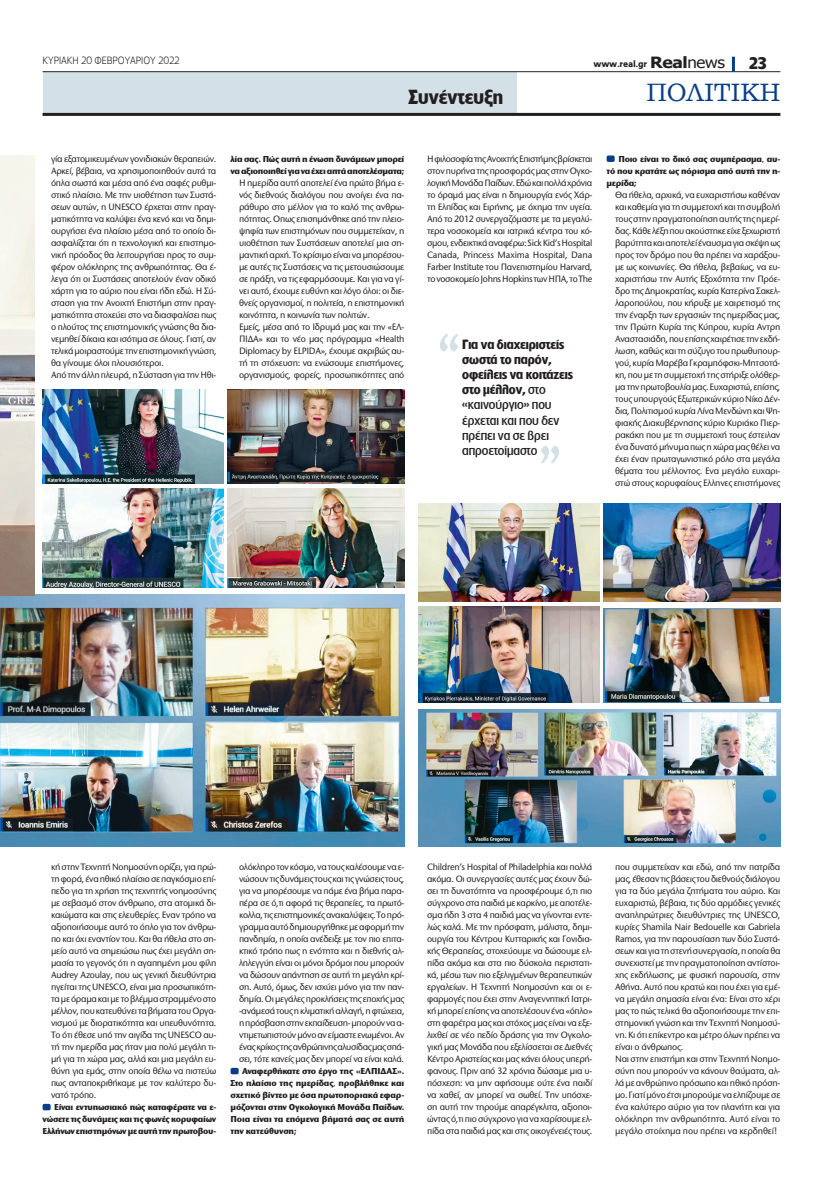
<style>
.page{position:relative;width:823px;height:1191px;background:#fff}
.page>*{position:absolute;margin:0;border:0;box-sizing:border-box;transform-origin:0 0}
.t1{font:24px "PF Clarendon";color:#083e89;scale:.96 1}
.t2{font:700 19px "PF Lounge";color:#231f20}
.t3{font:700 16px "PF Lounge";color:#231f20}
.t4{font:500 12.5px/15px "PF Lounge";letter-spacing:-.01em;color:#231f20}
.t5{font:300 10px "PF Lounge";letter-spacing:-.005em;color:#231f20;scale:.96 1}
.t6{font:500 9.6px/12px "Stone Sans ITC Hel";letter-spacing:-.03em;color:#231f20;text-align:justify;scale:.96 1}
.t7{font:700 9px/12px "Stone Sans ITC Hel";letter-spacing:-.03em;color:#231f20;text-align:justify;scale:.96 1}
.t8{font:900 9px "PF Catalog";letter-spacing:-.02em;color:#231f20;scale:.96 1}
.s1{font-family:"Tahoma";font-weight:700;font-size:15.5px}
.s2{font-family:"Tahoma";font-weight:400;font-size:15.5px}
.s3{font-weight:700}
</style>
<div class="page">
<div style="left:43px;top:72px;width:473px;height:41px;background:#d4e0e7"></div>
<hr style="left:43px;top:71px;width:737px;height:1px;background:#231f20">
<hr style="left:43px;top:113px;width:737px;height:3px;background:#231f20">
<hr style="left:731px;top:57px;width:3px;height:14px;background:#083e89">
<div style="left:230px;top:1067px;width:8px;height:7px;background:#083e89;border-radius:2px"></div>
<div style="left:43px;top:1103px;width:8px;height:7px;background:#083e89;border-radius:2px"></div>
<img style="left:0;top:594px;width:404px;height:252px">
<div style="left:606px;top:155px;width:8px;height:7px;background:#083e89;border-radius:2px"></div>
<img style="left:0;top:156px;width:34px;height:439px">
<img style="left:227px;top:390px;width:177px;height:94px">
<img style="left:418px;top:709px;width:362px;height:137px">
<svg style="left:541px;top:446px;width:17px;height:17px"></svg>
<svg style="left:440px;top:334px;width:17px;height:17px"></svg>
<img style="left:43px;top:488px;width:180px;height:99px">
<img style="left:43px;top:390px;width:180px;height:94px">
<img style="left:418px;top:504px;width:181px;height:97px">
<img style="left:603px;top:504px;width:177px;height:97px">
<img style="left:418px;top:607px;width:181px;height:95px">
<img style="left:603px;top:609px;width:177px;height:93px">
<img style="left:227px;top:488px;width:177px;height:99px">
<p class="t5" style="left:43px;top:55px;width:145px">κυριακη 20 φεβρουαριου 2022</p>
<p class="t8" style="left:593px;top:59px;width:138px">www.real.gr <span class="s1">Real</span><span class="s2">news</span></p>
<h3 class="t3" style="left:748px;top:54px;width:20px">23</h3>
<h2 class="t2" style="left:408px;top:86px;width:96px">Συνέντευξη</h2>
<h1 class="t1" style="left:646px;top:80px;width:141px">πολιτικη</h1>
<p class="t6" style="left:51px;top:153px;width:174px;text-align:left">γία εξατομικευμένων γονιδιακών θεραπειών.<br>Αρκεί, βέβαια, να χρησιμοποιηθούν αυτά τα όπλα σωστά και μέσα από ένα σαφές ρυθμι&shy;στικό πλαίσιο. Με την υιοθέτηση των Συστά&shy;σεων αυτών, η UNESCO έρχεται στην πραγ&shy;ματικότητα να καλύψει ένα κενό και να δημι&shy;ουργήσει ένα πλαίσιο μέσα από το οποίο δι&shy;ασφαλίζεται ότι η τεχνολογική και επιστημο&shy;νική πρόοδος θα λειτουργήσει προς το συμ&shy;φέρον ολόκληρης της ανθρωπότητας. Θα έ&shy;λεγα ότι οι Συστάσεις αποτελούν έναν οδικό χάρτη για το αύριο που είναι ήδη εδώ. Η Σύ&shy;σταση για την Ανοιχτή Επιστήμη στην πραγ&shy;ματικότητα στοχεύει στο να διασφαλίσει πως ο πλούτος της επιστημονικής γνώσης θα δια&shy;νεμηθεί δίκαια και ισότιμα σε όλους. Γιατί, αν τελικά μοιραστούμε την επιστημονική γνώση, θα γίνουμε όλοι πλουσιότεροι.<br>Από την άλλη πλευρά, η Σύσταση για την Ηθι-</p>
<p class="t7" style="left:230px;top:153px;width:182px">λία σας. Πώς αυτή η ένωση δυνάμεων μπορεί να αξιοποιηθεί για να έχει απτά αποτελέσματα;</p>
<p class="t6" style="left:239px;top:177px;width:173px;text-align:left">Η ημερίδα αυτή αποτελεί ένα πρώτο βήμα ε&shy;νός διεθνούς διαλόγου που ανοίγει ένα πα&shy;ράθυρο στο μέλλον για το καλό της ανθρω&shy;πότητας. Οπως επισημάνθηκε από την πλειο&shy;ψηφία των επιστημόνων που συμμετείχαν, η υιοθέτηση των Συστάσεων αποτελεί μια ση&shy;μαντική αρχή. Το κρίσιμο είναι να μπορέσου&shy;με αυτές τις Συστάσεις να τις μετουσιώσουμε σε πράξη, να τις εφαρμόσουμε. Και για να γί&shy;νει αυτό, έχουμε ευθύνη και λόγο όλοι: οι διε&shy;θνείς οργανισμοί, η πολιτεία, η επιστημονική κοινότητα, η κοινωνία των πολιτών.<br>Εμείς, μέσα από το Ιδρυμά μας και την «ΕΛ-ΠΙΔΑ» και το νέο μας πρόγραμμα «Health Diplomacy by ELPIDA», έχουμε ακριβώς αυ&shy;τή τη στόχευση: να ενώσουμε επιστήμονες, οργανισμούς, φορείς, προσωπικότητες από</p>
<p class="t6" style="left:427px;top:153px;width:174px">Η φιλοσοφία της Ανοιχτής Επιστήμης βρίσκεται στον πυρήνα της προσφοράς μας στην Ογκο&shy;λογική Μονάδα Παίδων. Εδώ και πολλά χρόνια το όραμά μας είναι η δημιουργία ενός Χάρ&shy;τη Ελπίδας και Ειρήνης, με όχημα την υγεία.<br>Από το 2012 συνεργαζόμαστε με τα μεγαλύ&shy;τερα νοσοκομεία και ιατρικά κέντρα του κό&shy;σμου, ενδεικτικά αναφέρω: Sick Kid’s Hospital Canada, Princess Maxima Hospital, Dana Farber Institute του Πανεπιστημίου Harvard, το νοσοκομείο Johns Hopkins των ΗΠΑ, το The</p>
<h3 class="t4" style="left:462px;top:337px;width:112px"><span class="s3">Για να διαχειριστείς σωστά το παρόν, οφείλεις να κοιτάζεις στο μέλλον,</span> στο «καινούργιο» που έρχεται και που δεν πρέπει να σε βρει απροετοίμαστο</h3>
<p class="t7" style="left:606px;top:153px;width:182px;text-indent:12px">Ποιο είναι το δικό σας συμπέρασμα, αυ&shy;τό που κρατάτε ως πόρισμα από αυτή την η&shy;μερίδα;</p>
<p class="t6" style="left:614px;top:189px;width:174px">Θα ήθελα, αρχικά, να ευχαριστήσω καθέναν και καθεμία για τη συμμετοχή και τη συμβολή τους στην πραγματοποίηση αυτής της ημερί&shy;δας. Κάθε λέξη που ακούστηκε είχε ξεχωριστή βαρύτητα και αποτελεί έναυσμα για σκέψη ως προς τον δρόμο που θα πρέπει να χαράξου&shy;με ως κοινωνίες. Θα ήθελα, βεβαίως, να ευ&shy;χαριστήσω την Αυτής Εξοχότητα την Πρόε&shy;δρο της Δημοκρατίας, κυρία Κατερίνα Σακελ&shy;λαροπούλου, που κήρυξε με χαιρετισμό της την έναρξη των εργασιών της ημερίδας μας, την Πρώτη Κυρία της Κύπρου, κυρία Αντρη Αναστασιάδη, που επίσης χαιρέτισε την εκδή&shy;λωση, καθώς και τη σύζυγο του πρωθυπουρ&shy;γού, κυρία Μαρέβα Γκραμπόφσκι-Μητσοτά&shy;κη, που με τη συμμετοχή της στήριξε ολόθερ&shy;μα την πρωτοβουλία μας. Ευχαριστώ, επίσης, τους υπουργούς Εξωτερικών κύριο Νίκο Δέν&shy;δια, Πολιτισμού κυρία Λίνα Μενδώνη και Ψη&shy;φιακής Διακυβέρνησης κύριο Κυριάκο Πιερ&shy;ρακάκη που με τη συμμετοχή τους έστειλαν ένα δυνατό μήνυμα πως η χώρα μας θέλει να έχει έναν πρωταγωνιστικό ρόλο στα μεγάλα θέματα του μέλλοντος. Ενα μεγάλο ευχαρι&shy;στώ στους κορυφαίους Ελληνες επιστήμονες</p>
<p class="t6" style="left:51px;top:861px;width:174px">κή στην Τεχνητή Νοημοσύνη ορίζει, για πρώ&shy;τη φορά, ένα ηθικό πλαίσιο σε παγκόσμιο επί&shy;πεδο για τη χρήση της τεχνητής νοημοσύνης με σεβασμό στον άνθρωπο, στα ατομικά δι&shy;καιώματα και στις ελευθερίες. Εναν τρόπο να αξιοποιήσουμε αυτό το όπλο για τον άνθρω&shy;πο και όχι εναντίον του. Και θα ήθελα στο ση&shy;μείο αυτό να σημειώσω πως έχει μεγάλη ση&shy;μασία το γεγονός ότι η αγαπημένη μου φίλη Audrey Azoulay, που ως γενική διευθύντρια ηγείται της UNESCO, είναι μια προσωπικότη&shy;τα με όραμα και με το βλέμμα στραμμένο στο μέλλον, που κατευθύνει τα βήματα του Οργα&shy;νισμού με διορατικότητα και υπευθυνότητα.<br>Το ότι έθεσε υπό την αιγίδα της UNESCO αυ&shy;τή την ημερίδα μας ήταν μια πολύ μεγάλη τι&shy;μή για τη χώρα μας, αλλά και μια μεγάλη ευ&shy;θύνη για εμάς, στην οποία θέλω να πιστεύω πως ανταποκριθήκαμε με τον καλύτερο δυ&shy;νατό τρόπο.</p>
<p class="t7" style="left:43px;top:1101px;width:182px;text-indent:12px">Είναι εντυπωσιακό πώς καταφέρατε να ε&shy;νώσετε τις δυνάμεις και τις φωνές κορυφαίων Ελλήνων επιστημόνων με αυτή την πρωτοβου-</p>
<p class="t6" style="left:239px;top:861px;width:174px">ολόκληρο τον κόσμο, να τους καλέσουμε να ε&shy;νώσουν τις δυνάμεις τους και τις γνώσεις τους, για να μπορέσουμε να πάμε ένα βήμα παρα&shy;πέρα σε ό,τι αφορά τις θεραπείες, τα πρωτό&shy;κολλα, τις επιστημονικές ανακαλύψεις. Το πρό&shy;γραμμα αυτό δημιουργήθηκε με αφορμή την πανδημία, η οποία ανέδειξε με τον πιο επιτα&shy;κτικό τρόπο πως η ενότητα και η διεθνής αλ&shy;ληλεγγύη είναι οι μόνοι δρόμοι που μπορούν να δώσουν απάντηση σε αυτή τη μεγάλη κρί&shy;ση. Αυτό, όμως, δεν ισχύει μόνο για την παν&shy;δημία. Οι μεγάλες προκλήσεις της εποχής μας -ανάμεσά τους η κλιματική αλλαγή, η φτώχεια, η πρόσβαση στην εκπαίδευση- μπορούν να α&shy;ντιμετωπιστούν μόνο αν είμαστε ενωμένοι. Αν ένας κρίκος της ανθρώπινης αλυσίδας μας σπά&shy;σει, τότε κανείς μας δεν μπορεί να είναι καλά.</p>
<p class="t7" style="left:230px;top:1065px;width:182px;text-indent:12px">Αναφερθήκατε στο έργο της «ΕΛΠΙΔΑΣ».<br>Στο πλαίσιο της ημερίδας, προβλήθηκε και σχετικό βίντεο με όσα πρωτοποριακά εφαρ&shy;μόζονται στην Ογκολογική Μονάδα Παίδων.<br>Ποια είναι τα επόμενα βήματά σας σε αυτή την κατεύθυνση;</p>
<p class="t6" style="left:427px;top:861px;width:174px">Children’s Hospital of Philadelphia και πολλά ακόμα. Οι συνεργασίες αυτές μας έχουν δώ&shy;σει τη δυνατότητα να προσφέρουμε ό,τι πιο σύγχρονο στα παιδιά με καρκίνο, με αποτέλε&shy;σμα ήδη 3 στα 4 παιδιά μας να γίνονται εντε&shy;λώς καλά. Με την πρόσφατη, μάλιστα, δημι&shy;ουργία του Κέντρου Κυτταρικής και Γονιδια&shy;κής Θεραπείας, στοχεύουμε να δώσουμε ελ&shy;πίδα ακόμα και στα πιο δύσκολα περιστατι&shy;κά, μέσω των πιο εξελιγμένων θεραπευτικών εργαλείων. Η Τεχνητή Νοημοσύνη και οι ε&shy;φαρμογές που έχει στην Αναγεννητική Ιατρι&shy;κή μπορεί επίσης να αποτελέσουν ένα «όπλο» στη φαρέτρα μας και στόχος μας είναι να εξε&shy;λιχθεί σε νέο πεδίο δράσης για την Ογκολο&shy;γική μας Μονάδα που εξελίσσεται σε Διεθνές Κέντρο Αριστείας και μας κάνει όλους υπερή&shy;φανους. Πριν από 32 χρόνια δώσαμε μια υ&shy;πόσχεση: να μην αφήσουμε ούτε ένα παιδί να χαθεί, αν μπορεί να σωθεί. Την υπόσχε&shy;ση αυτή την τηρούμε απαρέγκλιτα, αξιοποι&shy;ώντας ό,τι πιο σύγχρονο για να χαρίσουμε ελ&shy;πίδα στα παιδιά μας και στις οικογένειές τους.</p>
<p class="t6" style="left:614px;top:861px;width:174px;text-align:left">που συμμετείχαν και εδώ, από την πατρίδα μας, έθεσαν τις βάσεις του διεθνούς διάλογου για τα δύο μεγάλα ζητήματα του αύριο. Και ευχαριστώ, βέβαια, τις δύο αρμόδιες γενικές αναπληρώτριες διευθύντριες της UNESCO, κυρίες Shamila Nair Bedouelle και Gabriela Ramos, για την παρουσίαση των δύο Συστά&shy;σεων και για τη στενή συνεργασία, η οποία θα συνεχιστεί με την πραγματοποίηση αντίστοι&shy;χης εκδήλωσης, με φυσική παρουσία, στην Αθήνα. Αυτό που κρατώ και που έχει για εμέ&shy;να μεγάλη σημασία είναι ένα: Είναι στο χέρι μας το πώς τελικά θα αξιοποιήσουμε την επι&shy;στημονική γνώση και την Τεχνητή Νοημοσύ&shy;νη. Κι ότι επίκεντρο και μέτρο όλων πρέπει να είναι ο άνθρωπος.<br>Ναι στην επιστήμη και στην Τεχνητή Νοημο&shy;σύνη που μπορούν να κάνουν θαύματα, αλ&shy;λά με ανθρώπινο πρόσωπο και ηθικό πρόση&shy;μο. Γιατί μόνο έτσι μπορούμε να ελπίζουμε σε ένα καλύτερο αύριο για τον πλανήτη και για ολόκληρη την ανθρωπότητα. Αυτό είναι το μεγάλο στοίχημα που πρέπει να κερδηθεί!</p>
</div>
